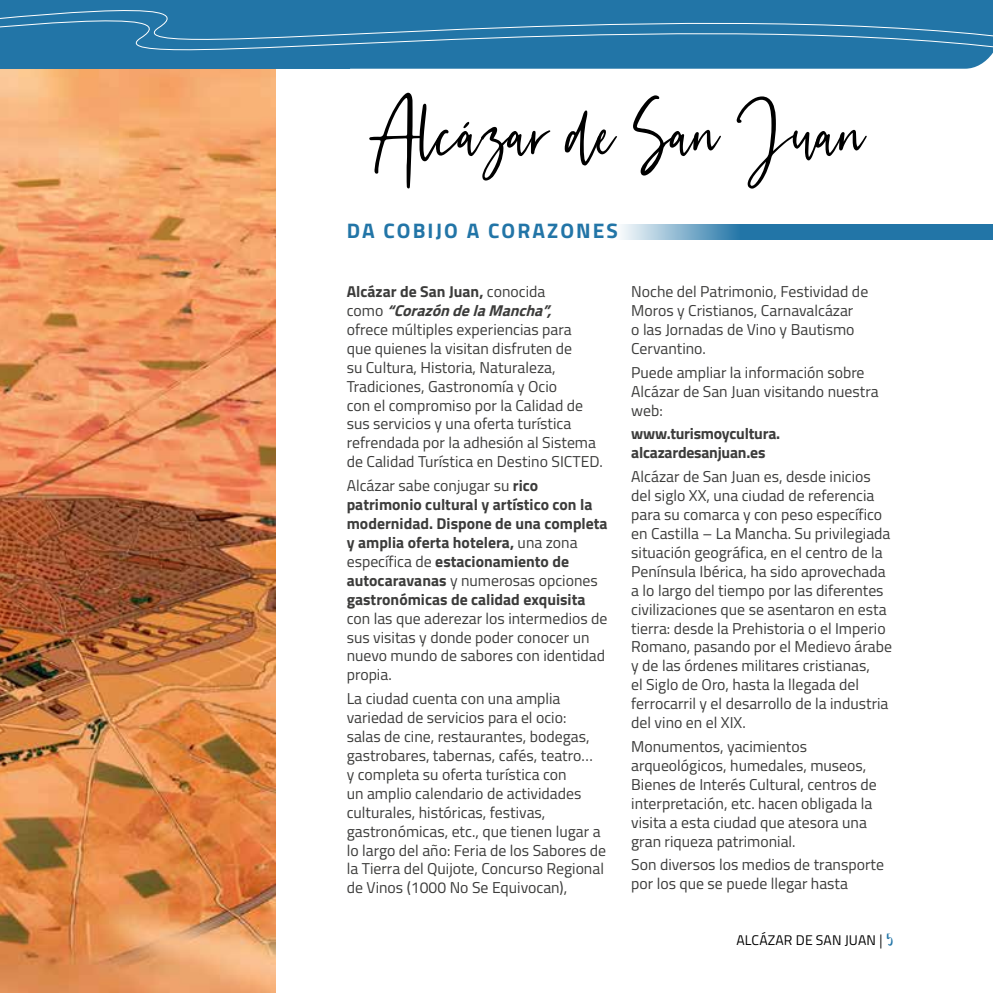
<style>
.page{position:relative;width:993px;height:993px;background:#fff}
.page>*{position:absolute;margin:0;border:0;box-sizing:border-box;transform-origin:0 0}
.t1{font:70px "Handsel";color:#000}
.t2{font:700 21px "Titillium";letter-spacing:.1em;color:#2275a7}
.t3{font:15.75px/18.9px "Titillium";color:#3c3c3b}
.t4{font:700 15.75px/18.9px "Titillium";color:#3c3c3b}
.t5{font:14px "Titillium";letter-spacing:.01em;color:#000}
.s1{font-weight:700}
.s2{font-weight:700;font-style:italic}
.s3{font-weight:400}
.s4{font-family:"Minion Pro"}
.s5{font-family:"Nagitha";font-size:17.5px;color:#2275a7}
</style>
<div class="page">
<img style="left:0;top:192px;width:275px;height:800px">
<svg style="left:0;top:111px;width:276px;height:81px;fill:#f7ae73"></svg>
<svg style="left:621px;top:224px;width:371px;height:15px;fill:#2275a7"></svg>
<svg style="left:0;top:0;width:992px;height:111px"></svg>
<h1 class="t1" style="left:375px;top:93px;width:491px">Alcázar de San Juan</h1>
<h2 class="t2" style="left:346px;top:215px;width:273px">DA COBIJO A CORAZONES</h2>
<p class="t3" style="left:346px;top:281px;width:257px"><span class="s1">Alcázar de San Juan,</span> conocida<br>c o m o <span class="s2">“CorazóndelaMancha”,<br></span>ofrece múltiples experiencias para<br>que quienes la visitan disfruten de<br>su Cultura, Historia, Naturaleza, Tradiciones, Gastronomía y Ocio<br>con el compromiso por la Calidad de sus servicios y una oferta turística refrendada por la adhesión al Sistema de Calidad Turística en Destino SICTED.</p>
<p class="t4" style="left:346px;top:475px;width:262px"><span class="s3">Alcázar sabe conjugar su</span> rico patrimonio cultural y artístico con la modernidad. Dispone de una completa y amplia oferta hotelera, <span class="s3">una zona específica de</span> estacionamiento de autocaravanas <span class="s3">y numerosas opciones </span>gastronómicas de calidad exquisita</p>
<p class="t3" style="left:346px;top:607px;width:262px">con las que aderezar los intermedios de sus visitas y donde poder conocer un nuevo mundo de sabores con identidad propia.</p>
<p class="t3" style="left:346px;top:688px;width:261px">La ciudad cuenta con una amplia variedad de servicios para el ocio:<br>salas de cine, restaurantes, bodegas, gastrobares, tabernas, cafés, teatro…<br>y completa su oferta turística con<br>un amplio calendario de actividades culturales, históricas, festivas, gastronómicas, etc., que tienen lugar a lo largo del año: Feria de los Sabores de la Tierra del Quijote, Concurso Regional de Vinos (1000 No Se Equivocan),</p>
<p class="t3" style="left:631px;top:281px;width:238px">Noche del Patrimonio, Festividad de<br>Moros y Cristianos, Carnavalcázar<br>o las Jornadas de Vino y Bautismo<br>Cervantino.</p>
<p class="t3" style="left:631px;top:362px;width:249px">Puede ampliar la información sobre<br>Alcázar de San Juan visitando nuestra web:</p>
<p class="t4" style="left:631px;top:423px;width:150px">www.turismoycultura. alcazardesanjuan.es</p>
<p class="t3" style="left:631px;top:466px;width:262px">Alcázar de San Juan es, desde inicios del siglo XX, una ciudad de referencia para su comarca y con peso específico en Castilla – La Mancha. Su privilegiada situación geográfica, en el centro de la Península Ibérica, ha sido aprovechada a lo largo del tiempo por las diferentes civilizaciones que se asentaron en esta tierra: desde la Prehistoria o el Imperio Romano, pasando por el Medievo árabe y de las órdenes militares cristianas,<br>el Siglo de Oro, hasta la llegada del ferrocarril y el desarrollo de la industria del vino en el XIX.</p>
<p class="t3" style="left:631px;top:736px;width:247px">Monumentos, yacimientos arqueológicos, humedales, museos, Bienes de Interés Cultural, centros de interpretación, etc. hacen obligada la visita a esta ciudad que atesora una gran riqueza patrimonial.</p>
<p class="t3" style="left:631px;top:854px;width:254px">Son diversos los medios de transporte por los que se puede llegar hasta</p>
<p class="t5" style="left:736px;top:929px;width:159px">ALCÁZAR DE SAN JUAN <span class="s4">|</span> <span class="s5">5</span></p>
</div>
